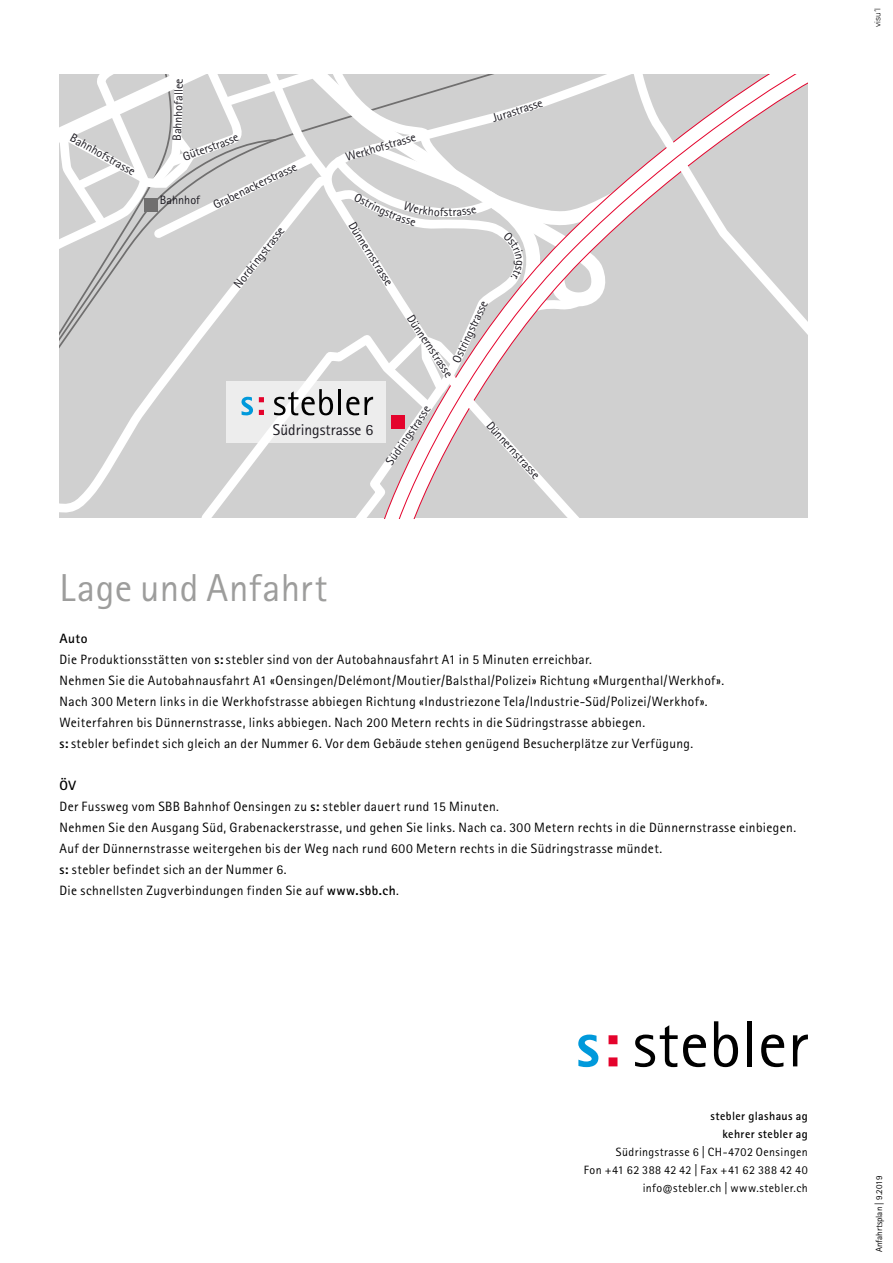
<style>
.page{position:relative;width:893px;height:1263px;background:#fff}
.page>*{position:absolute;margin:0;border:0;box-sizing:border-box;transform-origin:0 0}
.t1{font:39px "Rotis Sans Serif Pro";letter-spacing:.015em;color:#9d9d9c}
.t2{font:15.6px "Rotis Sans Serif Pro";color:#1d1b22}
.t3{font:13.5px/21px "Rotis Sans Serif Pro";letter-spacing:.03em;color:#000}
.t4{font:12.15px "Rotis Sans Serif Pro";color:#1d1b22}
.t5{font:12px/18px "Rotis Sans Serif Pro";letter-spacing:.035em;color:#000;text-align:right}
.t6{font:700 12px/18px "Rotis Sans Serif Pro";letter-spacing:.03em;color:#000;text-align:right}
.t7{font:9px "Rotis Sans Serif Pro";color:#000}
.t8{font:300 8.25px "Univers LT";color:#000}
.s1{font-weight:700}
</style>
<div class="page">
<svg style="left:578px;top:1034px;width:20px;height:33px"></svg>
<svg style="left:609px;top:1035px;width:8px;height:31px"></svg>
<svg style="left:714px;top:1021px;width:24px;height:46px"></svg>
<div style="left:747px;top:1021px;width:5px;height:45px;background:#000"></div>
<svg style="left:761px;top:1034px;width:23px;height:33px"></svg>
<svg style="left:793px;top:1034px;width:15px;height:32px"></svg>
<svg style="left:635px;top:1025px;width:71px;height:42px"></svg>
<svg style="left:690px;top:75px;width:118px;height:443px;background:#d4d3d3"></svg>
<svg style="left:60px;top:75px;width:630px;height:443px"></svg>
<p class="t4" style="left:172px;top:89px;width:7px;rotate:-90deg">e</p>
<p class="t4" style="left:170px;top:140px;width:26px;rotate:-87deg">Bahn</p>
<p class="t4" style="left:75px;top:131px;width:74px;rotate:29deg">Bahnhofstrasse</p>
<p class="t4" style="left:197px;top:144px;width:19px;rotate:-20deg">erst</p>
<p class="t4" style="left:213px;top:138px;width:20px;rotate:-21deg">rass</p>
<p class="t4" style="left:211px;top:199px;width:93px;rotate:-26deg">Grabenackerstrasse</p>
<p class="t4" style="left:160px;top:193px;width:42px">Bahnhof</p>
<p class="t4" style="left:235px;top:276px;width:68px;rotate:-52deg">ordringstrasse</p>
<p class="t4" style="left:344px;top:150px;width:42px;rotate:-17deg">Werkhof</p>
<p class="t4" style="left:383px;top:139px;width:24px;rotate:-16deg">stras</p>
<p class="t4" style="left:495px;top:110px;width:26px;rotate:-17deg">urast</p>
<p class="t4" style="left:517px;top:103px;width:25px;rotate:-18deg">rasse</p>
<p class="t4" style="left:364px;top:230px;width:23px;rotate:58deg">nner</p>
<p class="t4" style="left:375px;top:248px;width:35px;rotate:57deg">nstrass</p>
<p class="t4" style="left:444px;top:205px;width:6px">s</p>
<p class="t4" style="left:423px;top:322px;width:41px;rotate:56deg">nnernstr</p>
<p class="t4" style="left:464px;top:327px;width:34px;rotate:-64deg">strasse</p>
<p class="t4" style="left:449px;top:359px;width:36px;rotate:-65deg">Ostring</p>
<p class="t2" style="left:273px;top:420px;width:102px">Südringstrasse 6</p>
<p class="t4" style="left:383px;top:459px;width:56px;rotate:-55deg">Südringstra</p>
<p class="t4" style="left:511px;top:437px;width:49px;rotate:47deg">ernstrasse</p>
<h1 class="t1" style="left:60px;top:564px;width:269px">Lage und Anfahrt</h1>
<p class="t3" style="left:60px;top:628px;width:666px"><span class="s1">Auto<br></span>Die Produktionsstätten von <span class="s1">s:</span>stebler sind von der Autobahnausfahrt A1 in 5 Minuten erreichbar.<br>Nehmen Sie die Autobahnausfahrt A1 «Oensingen/Delémont/Moutier/Balsthal/Polizei» Richtung «Murgenthal/Werkhof».<br>Nach 300 Metern links in die Werkhofstrasse abbiegen Richtung «Industriezone Tela/Industrie-Süd/Polizei/Werkhof».<br>Weiterfahren bis Dünnernstrasse, links abbiegen. Nach 200 Metern rechts in die Südringstrasse abbiegen.<br><span class="s1">s:</span>stebler befindet sich gleich an der Nummer 6. Vor dem Gebäude stehen genügend Besucherplätze zur Verfügung.</p>
<p class="t3" style="left:60px;top:775px;width:738px"><span class="s1">ÖV<br></span>Der Fussweg vom SBB Bahnhof Oensingen zu <span class="s1">s:</span> stebler dauert rund 15 Minuten.<br>Nehmen Sie den Ausgang Süd, Grabenackerstrasse, und gehen Sie links. Nach ca. 300 Metern rechts in die Dünnernstrasse einbiegen.<br>Auf der Dünnernstrasse weitergehen bis der Weg nach rund 600 Metern rechts in die Südringstrasse mündet.<br><span class="s1">s:</span> stebler befindet sich an der Nummer 6.<br>Die schnellsten Zugverbindungen finden Sie auf <span class="s1">www.sbb.ch</span>.</p>
<p class="t8" style="left:873px;top:27px;width:20px;rotate:-90deg">visu’l</p>
<p class="t6" style="left:711px;top:1107px;width:99px">stebler glashaus ag kehrer stebler ag</p>
<p class="t5" style="left:584px;top:1143px;width:226px">Südringstrasse 6 | CH-4702 Oensingen<br>Fon +41 62 388 42 42 | Fax +41 62 388 42 40 info@stebler.ch | www.stebler.ch</p>
<p class="t7" style="left:874px;top:1252px;width:78px;rotate:-90deg">Anfahrtsplan | 9.2019</p>
</div>
